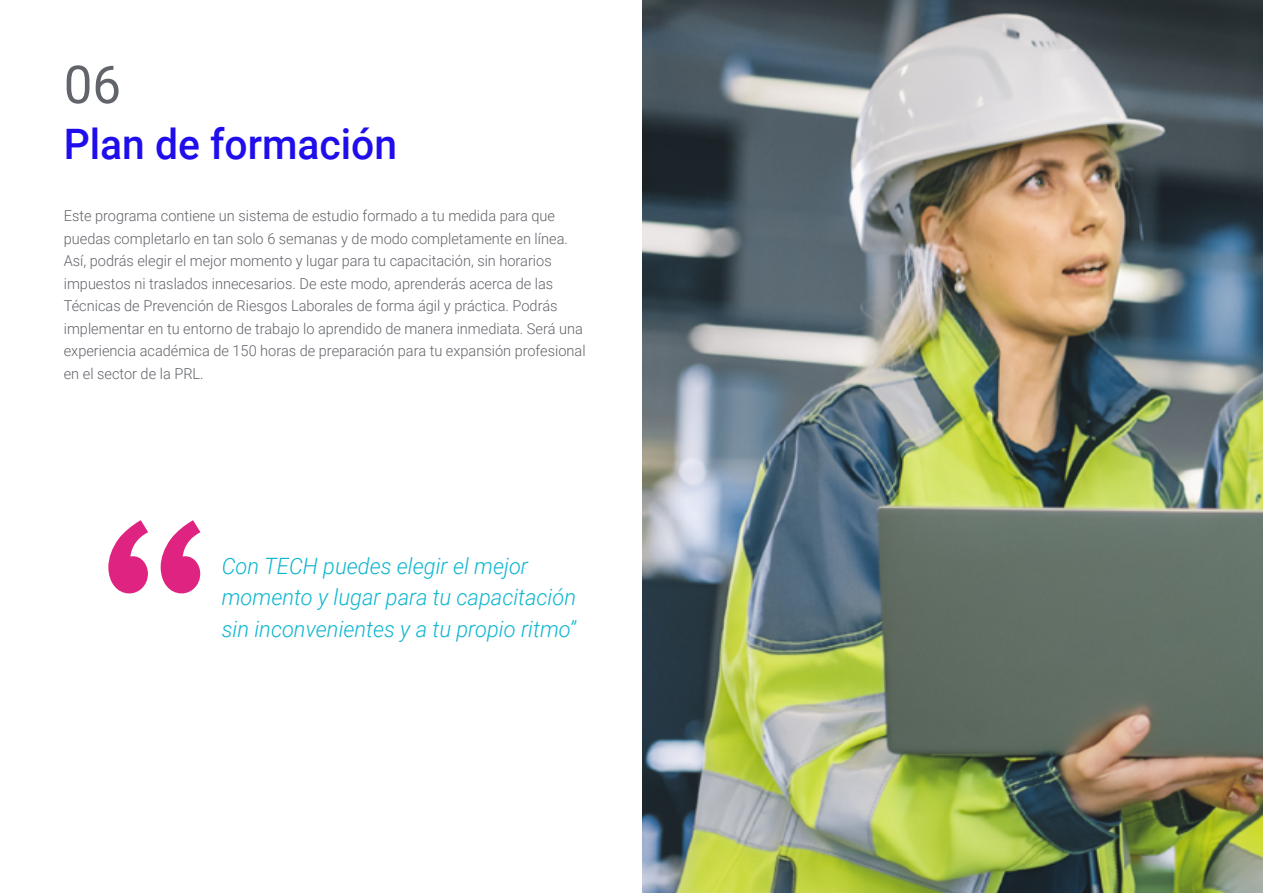
<style>
.page{position:relative;width:1263px;height:893px;background:#fff}
.page>*{position:absolute;margin:0;border:0;box-sizing:border-box;transform-origin:0 0}
.t1{font:52.5px "Roboto";color:#61646a}
.t2{font:500 42px "Roboto";color:#1f0dec}
.t3{font:italic 300 22.5px/31.5px "Roboto";color:#0fb6cf}
.t4{font:300 15px/22.5px "Roboto";color:#61646a}
</style>
<div class="page">
<svg style="left:108px;top:520px;width:92px;height:73px"></svg>
<img style="left:642px;top:0;width:621px;height:893px">
<h1 class="t1" style="left:64px;top:48px;width:59px">06</h1>
<h2 class="t2" style="left:64px;top:115px;width:335px">Plan de formación</h2>
<p class="t4" style="left:64px;top:204px;width:523px">Este programa contiene un sistema de estudio formado a tu medida para que puedas completarlo en tan solo 6 semanas y de modo completamente en línea.<br>Así, podrás elegir el mejor momento y lugar para tu capacitación, sin horarios impuestos ni traslados innecesarios. De este modo, aprenderás acerca de las Técnicas de Prevención de Riesgos Laborales de forma ágil y práctica. Podrás implementar en tu entorno de trabajo lo aprendido de manera inmediata. Será una experiencia académica de 150 horas de preparación para tu expansión profesional en el sector de la PRL.</p>
<h3 class="t3" style="left:222px;top:549px;width:356px">Con TECH puedes elegir el mejor momento y lugar para tu capacitación sin inconvenientes y a tu propio ritmo”</h3>
</div>
